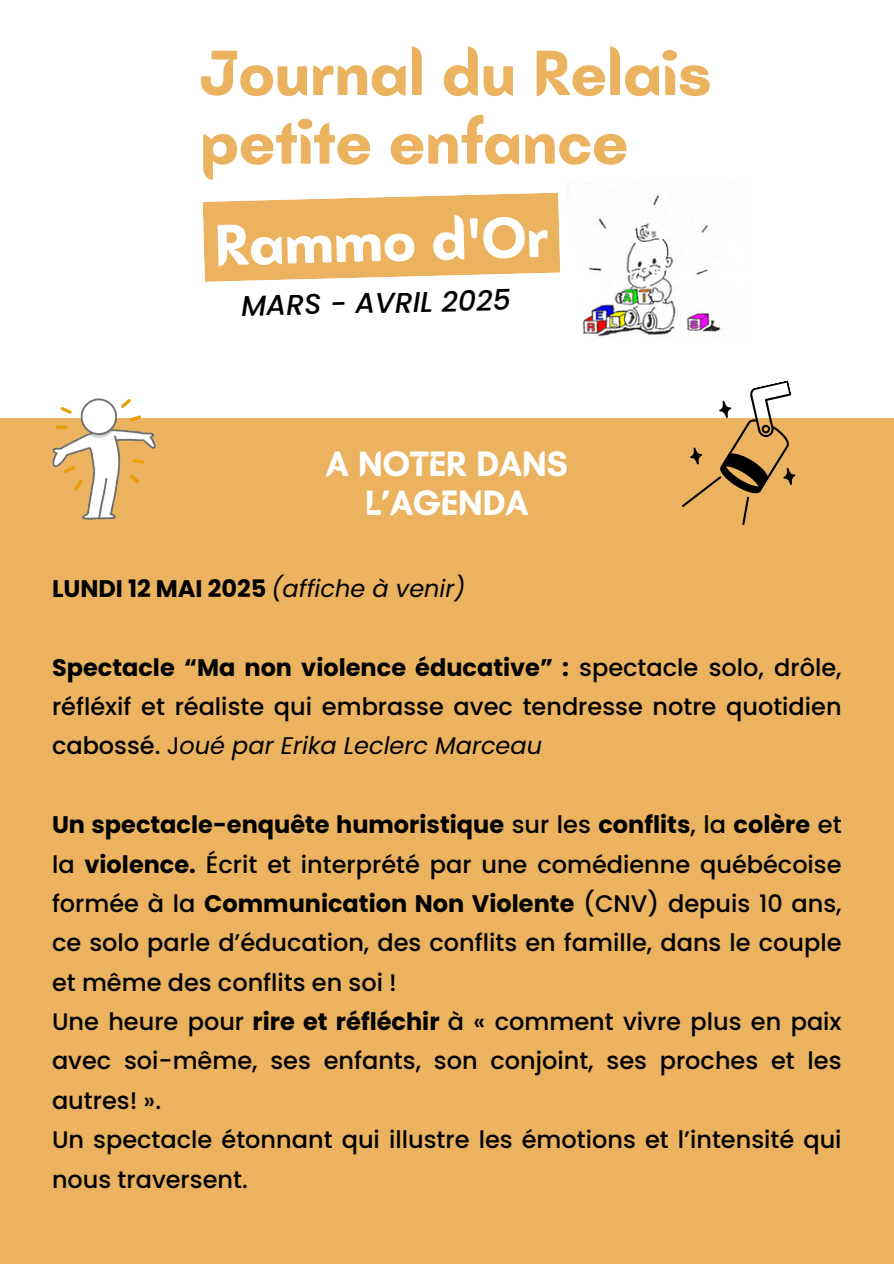
<style>
.page{position:relative;width:894px;height:1264px;background:#fff}
.page>*{position:absolute;margin:0;border:0;box-sizing:border-box;transform-origin:0 0}
.t1{font:700 65.1px/68.7px "Batangas";color:#ebb35f}
.t2{font:700 59.25px "Batangas";color:#fff}
.t3{font:700 36px/38.2px "Batangas";color:#fff;text-align:center}
.t4{font:italic 500 28.5px "Poppins";color:#000}
.t5{font:500 24px/39.3px "Poppins";color:#000;text-align:justify}
.t6{font:italic 24px "Poppins";color:#000}
.s1{font-weight:700;font-style:normal}
.s2{font-weight:700}
.s3{font-weight:400}
.s4{font-weight:400;font-style:italic}
</style>
<div class="page">
<div style="left:0;top:418px;width:893px;height:845px;background:#ebb35f"></div>
<svg style="left:203px;top:193px;width:357px;height:89px;background:#edbb71"></svg>
<img style="left:582px;top:195px;width:139px;height:142px">
<svg style="left:682px;top:380px;width:114px;height:145px"></svg>
<img style="left:52px;top:398px;width:103px;height:121px">
<h1 class="t1" style="left:200px;top:39px;width:513px">Journal du Relais petite enfance</h1>
<h1 class="t2" style="left:214px;top:209px;width:335px;rotate:-1deg">Rammo d'Or</h1>
<p class="t4" style="left:241px;top:285px;width:271px;rotate:-1deg">MARS - AVRIL 2025</p>
<h3 class="t3" style="left:325px;top:445px;width:243px">A NOTER DANS<br>L’AGENDA</h3>
<p class="t6" style="left:52px;top:571px;width:415px"><span class="s1">LUNDI 12 MAI 2025</span> (affiche à venir)</p>
<p class="t5" style="left:52px;top:647px;width:790px"><span class="s2">Spectacle “Ma non violence éducative” :</span> spectacle solo, drôle, réfléxif et réaliste qui embrasse avec tendresse notre quotidien cabossé. <span class="s3">J</span><span class="s4">oué par Erika Leclerc Marceau</span></p>
<h2 class="t5" style="left:52px;top:805px;width:790px;text-align:left"><span class="s2">Un spectacle-enquête humoristique</span> sur les <span class="s2">conflits</span>, la <span class="s2">colère</span> et la <span class="s2">violence.</span> Écrit et interprété par une comédienne québécoise formée à la <span class="s2">Communication Non Violente</span> (CNV) depuis 10 ans, ce solo parle d’éducation, des conflits en famille, dans le couple et même des conflits en soi !<br>Une heure pour <span class="s2">rire et réfléchir</span> à « comment vivre plus en paix avec soi-même, ses enfants, son conjoint, ses proches et les autres! ».<br>Un spectacle étonnant qui illustre les émotions et l’intensité qui nous traversent.</h2>
</div>
